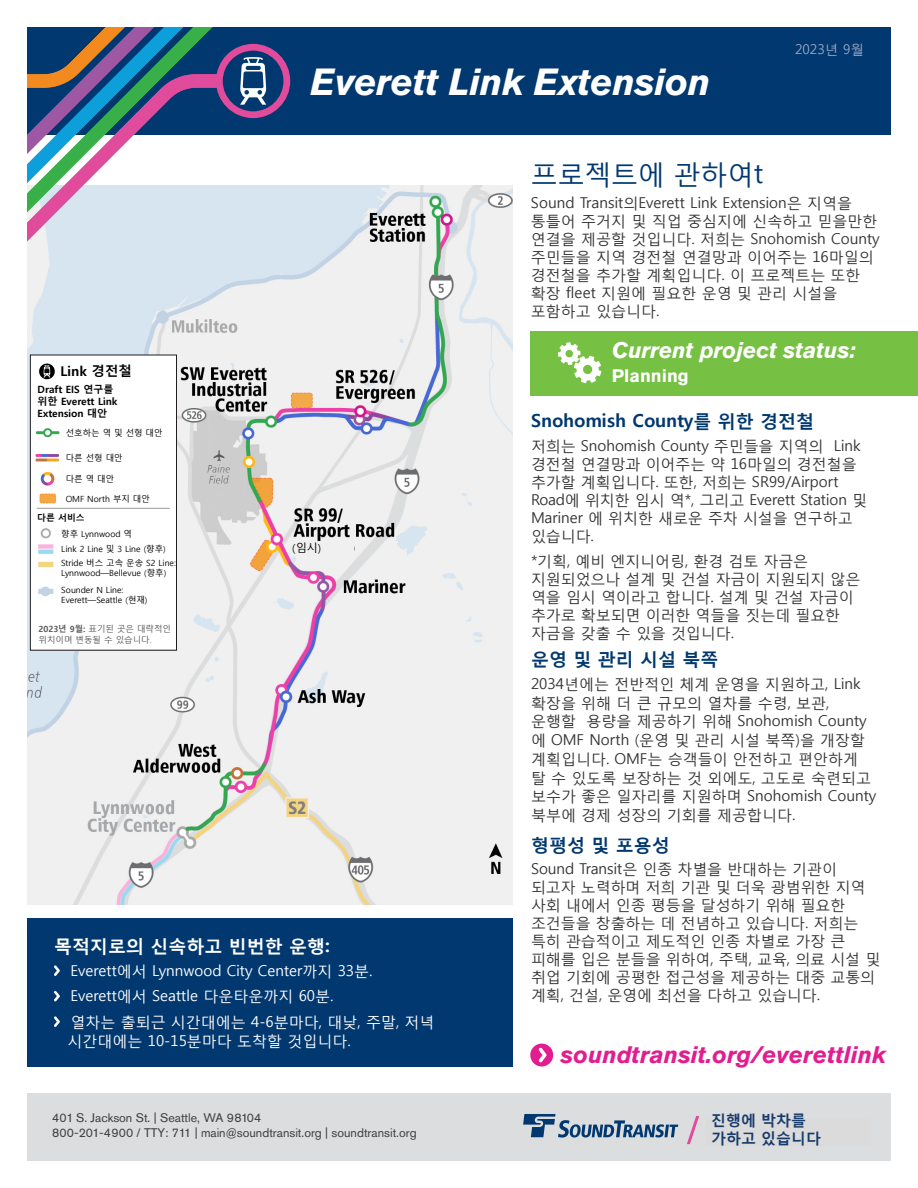
<style>
.page{position:relative;width:918px;height:1188px;background:#fff}
.page>*{position:absolute;margin:0;border:0;box-sizing:border-box;transform-origin:0 0}
.t1{font:italic 700 37.5px "Akzidenz Grotesk Std";letter-spacing:-.015em;color:#fff}
.Headline_AkzBldIt_Blue_18_20{font:27px "Malgun Gothic";letter-spacing:-.01em;color:#01386f}
.t2{font:italic 700 23.7px "Akzidenz Grotesk Std";color:#e21d90}
.Headline_AkzBldIt_White_18_20{font:italic 700 22.5px "Akzidenz Grotesk Std";letter-spacing:-.01em;color:#fff}
.Subhead_AkzBld_Blue_12_14_5{font:700 18px "Malgun Gothic";color:#01386f}
.Subhead_AkzBld_White_12_14_5{font:700 18px "Malgun Gothic";color:#fff}
.Headline_AkzBldIt_White_18_20-2{font:700 18px "Akzidenz Grotesk Std";color:#fff}
.Body_text_Akz_Black_10_12_5{font:15px/18px "Malgun Gothic";letter-spacing:-.005em;color:#323332}
.Bulleted_text_Akz_Black_10_12_5{font:15px/18.8px "Malgun Gothic";color:#323332}
.Bulleted_text_Akz_Black_10_12_5-2{font:15px/18.8px "Malgun Gothic";color:#fff}
.t3{font:700 15px/18px "Malgun Gothic";color:#183b6c}
.t4{font:700 13.5px "Malgun Gothic";color:#000}
.Publication_date_Akz_Black_9{font:13.5px "Malgun Gothic";color:#9ca7c6}
.t5{font:12.3px/14.9px "Akzidenz Grotesk Std";color:#3e3e3f}
.t6{font:11.1px "Malgun Gothic";color:#000}
.t7{font:700 10.05px/12px "Malgun Gothic";color:#000}
.t8{font:700 8.85px "Malgun Gothic";color:#000}
.t9{font:8.55px/14.7px "Malgun Gothic";color:#000}
.t10{font:8.55px/10.2px "Malgun Gothic";color:#5a5a5a}
.s1{font-weight:700}
</style>
<div class="page">
<div style="left:27px;top:918px;width:486px;height:148px;background:#01386f"></div>
<img style="left:27px;top:186px;width:486px;height:718px">
<div style="left:294px;top:542px;width:60px;height:13px;background:#f0f0f0"></div>
<img style="left:32px;top:357px;width:143px;height:292px">
<div style="left:57px;top:362px;width:73px;height:18px;background:#fff"></div>
<div style="left:36px;top:382px;width:104px;height:34px;background:#fff"></div>
<div style="left:62px;top:425px;width:78px;height:20px;background:#fff"></div>
<div style="left:62px;top:447px;width:103px;height:21px;background:#fff"></div>
<div style="left:34px;top:512px;width:54px;height:12px;background:#fff"></div>
<div style="left:62px;top:471px;width:103px;height:14px;background:#fff"></div>
<div style="left:62px;top:491px;width:103px;height:14px;background:#fff"></div>
<div style="left:62px;top:526px;width:103px;height:13px;background:#fff"></div>
<div style="left:62px;top:541px;width:103px;height:14px;background:#fff"></div>
<div style="left:62px;top:555px;width:112px;height:25px;background:#fff"></div>
<div style="left:62px;top:582px;width:112px;height:25px;background:#fff"></div>
<div style="left:36px;top:622px;width:141px;height:23px;background:#fff"></div>
<div style="left:30px;top:355px;width:147px;height:296px;border:1px solid #231f20"></div>
<div style="left:531px;top:332px;width:387px;height:64px;background:#76c043"></div>
<svg style="left:558px;top:342px;width:44px;height:41px"></svg>
<svg style="left:530px;top:1044px;width:23px;height:23px"></svg>
<svg style="left:54px;top:965px;width:6px;height:11px"></svg>
<svg style="left:54px;top:991px;width:6px;height:10px"></svg>
<svg style="left:54px;top:1016px;width:6px;height:11px"></svg>
<div style="left:27px;top:1094px;width:864px;height:67px;background:#dcdddf"></div>
<svg style="left:523px;top:1114px;width:155px;height:24px"></svg>
<svg style="left:687px;top:1116px;width:12px;height:28px"></svg>
<div style="left:27px;top:27px;width:864px;height:108px;background:#01386f"></div>
<svg style="left:219px;top:47px;width:68px;height:68px"></svg>
<div style="left:216px;top:44px;width:74px;height:74px;border:7px solid #e14b9b;border-radius:50%"></div>
<svg style="left:240px;top:57px;width:26px;height:48px"></svg>
<svg style="left:27px;top:27px;width:192px;height:216px"></svg>
<div style="left:706px;top:1119px;width:165px;height:27px;background:#dbdbdb"></div>
<h1 class="t1" style="left:310px;top:59px;width:401px">Everett Link Extension</h1>
<p class="Publication_date_Akz_Black_9" style="left:795px;top:42px;width:70px">2023년 9월</p>
<p class="t4" style="left:61px;top:363px;width:73px">Link 경전철</p>
<p class="t7" style="left:38px;top:384px;width:81px">Draft EIS 연구를 위한 Everett Link<br>Extension 대안</p>
<p class="t9" style="left:66px;top:425px;width:98px">선호하는 역 및 선형 대안</p>
<p class="t9" style="left:66px;top:451px;width:58px">다른 선형 대안</p>
<p class="t9" style="left:66px;top:471px;width:50px">다른 역 대안</p>
<p class="t9" style="left:66px;top:492px;width:86px">OMF North 부지 대안</p>
<p class="t9" style="left:61px;top:526px;width:116px">향후 Lynnwood 역<br>Link 2 Line 및 3 Line (향후)<br>Stride 버스 고속 운송 S2 Line:</p>
<p class="t9" style="left:61px;top:565px;width:106px;line-height:16.4px">Lynnwood—Bellevue (향후)<br>Sounder N Line:</p>
<p class="t9" style="left:61px;top:593px;width:88px">Everett—Seattle (현재)</p>
<p class="t10" style="left:39px;top:624px;width:134px"><span class="s1">2023년 9월:</span> 표기된 곳은 대략적인 위치이며 변동될 수 있습니다.</p>
<p class="t8" style="left:37px;top:513px;width:49px">다른 서비스</p>
<p class="t6" style="left:292px;top:542px;width:31px">(임시)</p>
<p class="Subhead_AkzBld_White_12_14_5" style="left:54px;top:935px;width:277px">목적지로의 신속하고 빈번한 운행:</p>
<p class="Bulleted_text_Akz_Black_10_12_5-2" style="left:70px;top:961px;width:304px">Everett에서 Lynnwood City Center까지 33분.</p>
<p class="Bulleted_text_Akz_Black_10_12_5-2" style="left:70px;top:987px;width:265px">Everett에서 Seattle 다운타운까지 60분.</p>
<p class="Bulleted_text_Akz_Black_10_12_5-2" style="left:68px;top:1012px;width:369px">열차는 출퇴근 시간대에는 4-6분마다, 대낮, 주말, 저녁 시간대에는 10-15분마다 도착할 것입니다.</p>
<p class="t5" style="left:52px;top:1111px;width:366px">401 S. Jackson St. | Seattle, WA 98104<br>800-201-4900 / TTY: 711 | main@soundtransit.org | soundtransit.org</p>
<p class="Headline_AkzBldIt_Blue_18_20" style="left:531px;top:158px;width:234px">프로젝트에 관하여t</p>
<p class="Body_text_Akz_Black_10_12_5" style="left:531px;top:194px;width:350px">Sound Transit의Everett Link Extension은 지역을 통틀어 주거지 및 직업 중심지에 신속하고 믿을만한 연결을 제공할 것입니다. 저희는 Snohomish County 주민들을 지역 경전철 연결망과 이어주는 16마일의 경전철을 추가할 계획입니다. 이 프로젝트는 또한 확장 fleet 지원에 필요한 운영 및 관리 시설을 포함하고 있습니다.</p>
<p class="Headline_AkzBldIt_White_18_20" style="left:612px;top:336px;width:245px">Current project status:</p>
<p class="Headline_AkzBldIt_White_18_20-2" style="left:612px;top:365px;width:78px">Planning</p>
<p class="Subhead_AkzBld_Blue_12_14_5" style="left:531px;top:410px;width:285px">Snohomish County를 위한 경전철</p>
<p class="Body_text_Akz_Black_10_12_5" style="left:531px;top:437px;width:338px">저희는 Snohomish County 주민들을 지역의 Link 경전철 연결망과 이어주는 약 16마일의 경전철을 추가할 계획입니다. 또한, 저희는 SR99/Airport<br>Road에 위치한 임시 역*, 그리고 Everett Station 및<br>Mariner 에 위치한 새로운 주차 시설을 연구하고 있습니다.</p>
<p class="Body_text_Akz_Black_10_12_5" style="left:531px;top:551px;width:331px">*기획, 예비 엔지니어링, 환경 검토 자금은 지원되었으나 설계 및 건설 자금이 지원되지 않은 역을 임시 역이라고 합니다. 설계 및 건설 자금이 추가로 확보되면 이러한 역들을 짓는데 필요한 자금을 갖출 수 있을 것입니다.</p>
<p class="Subhead_AkzBld_Blue_12_14_5" style="left:531px;top:648px;width:189px">운영 및 관리 시설 북쪽</p>
<p class="Bulleted_text_Akz_Black_10_12_5" style="left:531px;top:674px;width:347px">2034년에는 전반적인 체계 운영을 지원하고, Link 확장을 위해 더 큰 규모의 열차를 수령, 보관, 운행할 용량을 제공하기 위해 Snohomish County 에 OMF North (운영 및 관리 시설 북쪽)을 개장할 계획입니다. OMF는 승객들이 안전하고 편안하게 탈 수 있도록 보장하는 것 외에도, 고도로 숙련되고 보수가 좋은 일자리를 지원하며 Snohomish County 북부에 경제 성장의 기회를 제공합니다.</p>
<p class="Subhead_AkzBld_Blue_12_14_5" style="left:531px;top:834px;width:140px">형평성 및 포용성</p>
<p class="Body_text_Akz_Black_10_12_5" style="left:531px;top:860px;width:351px">Sound Transit은 인종 차별을 반대하는 기관이 되고자 노력하며 저희 기관 및 더욱 광범위한 지역 사회 내에서 인종 평등을 달성하기 위해 필요한 조건들을 창출하는 데 전념하고 있습니다. 저희는 특히 관습적이고 제도적인 인종 차별로 가장 큰 피해를 입은 분들을 위하여, 주택, 교육, 의료 시설 및 취업 기회에 공평한 접근성을 제공하는 대중 교통의 계획, 건설, 운영에 최선을 다하고 있습니다.</p>
<h1 class="t2" style="left:560px;top:1040px;width:327px">soundtransit.org/everettlink</h1>
<h1 class="t3" style="left:711px;top:1111px;width:112px">진행에 박차를 가하고 있습니다</h1>
</div>
